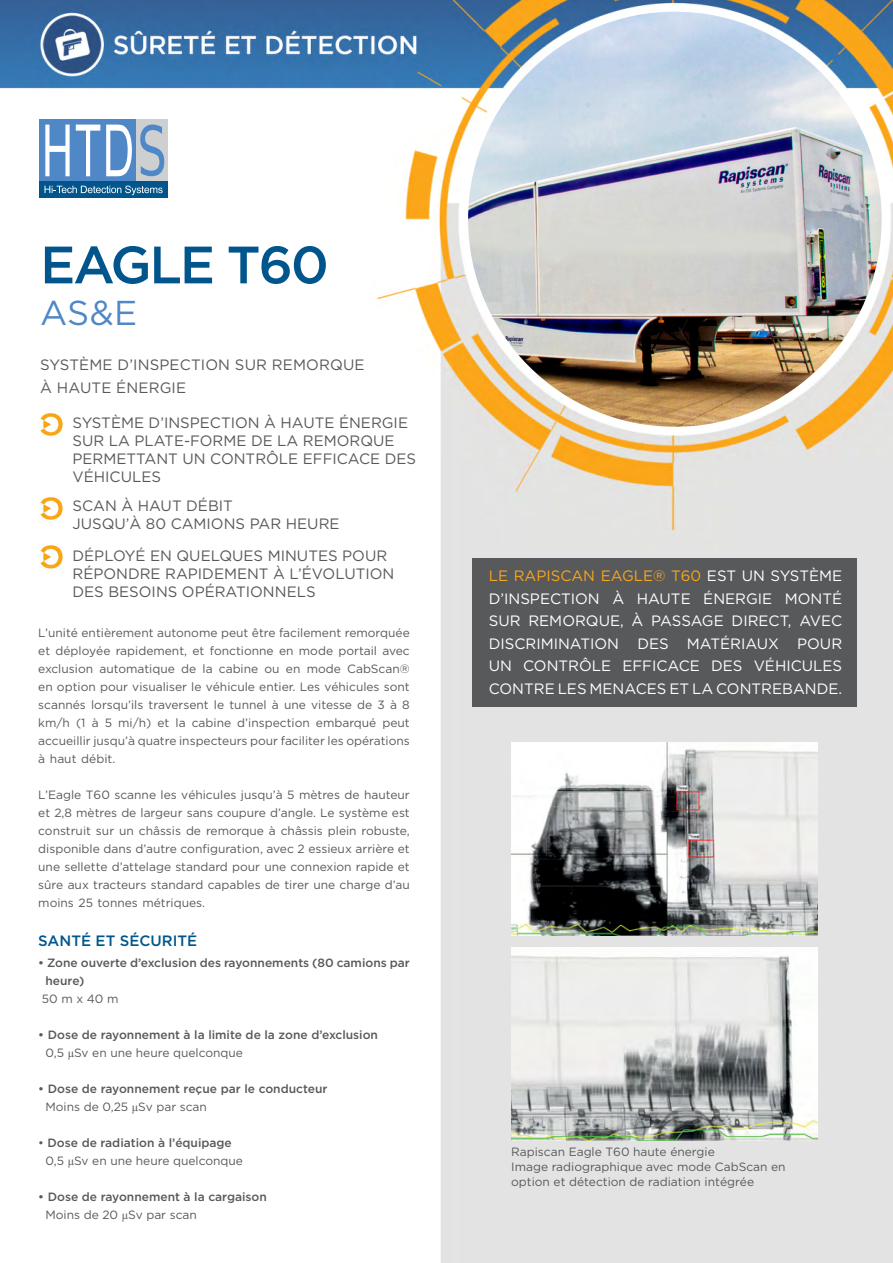
<style>
.page{position:relative;width:893px;height:1263px;background:#fff}
.page>*{position:absolute;margin:0;border:0;box-sizing:border-box;transform-origin:0 0}
.t1{font:500 52.5px "Gotham";letter-spacing:-.04em;color:#00568c}
.t2{font:34.5px "Gotham";color:#5087c7}
.t3{font:15px/18px "Gotham";color:#58595b}
.t4{font:15px/22.5px "Gotham";color:#fff;text-align:justify}
.t5{font:500 15px "Gotham";color:#00568c}
.t6{font:12px/18px "Gotham";color:#58595b}
.t7{font:500 12px/18px "Gotham";color:#58595b}
.s1{font-weight:400}
.s2{font-family:"Times New Roman";font-weight:400}
.s3{font-weight:500}
.s4{font-family:"Times New Roman"}
.s5{color:#faa61a}
</style>
<div class="page">
<img style="left:0;top:0;width:893px;height:1263px">
<img style="left:468px;top:12px;width:414px;height:415px">
<hr style="left:39px;top:180px;width:129px;height:1px;background:#fff">
<div style="left:39px;top:119px;width:97px;height:61px;background:#5087c7"></div>
<div style="left:136px;top:119px;width:32px;height:61px;background:#cdcfd0"></div>
<div style="left:39px;top:181px;width:129px;height:17px;background:#00568c"></div>
<svg style="left:45px;top:186px;width:118px;height:9px"></svg>
<svg style="left:45px;top:125px;width:25px;height:51px"></svg>
<svg style="left:76px;top:125px;width:24px;height:51px"></svg>
<svg style="left:106px;top:125px;width:26px;height:51px"></svg>
<svg style="left:140px;top:125px;width:24px;height:51px"></svg>
<img style="left:38px;top:412px;width:27px;height:28px">
<img style="left:38px;top:496px;width:27px;height:28px">
<img style="left:38px;top:544px;width:27px;height:29px">
<div style="left:472px;top:558px;width:385px;height:149px;background:#58595b"></div>
<img style="left:511px;top:742px;width:307px;height:193px">
<img style="left:511px;top:948px;width:307px;height:192px">
<h1 class="t1" style="left:40px;top:235px;width:290px">EAGLE T60</h1>
<h2 class="t2" style="left:40px;top:294px;width:99px">AS&amp;E</h2>
<p class="t3" style="left:40px;top:354px;width:326px;line-height:22.5px">SYSTÈME D’INSPECTION SUR REMORQUE<br>À HAUTE ÉNERGIE</p>
<p class="t3" style="left:73px;top:414px;width:345px">SYSTÈME D’INSPECTION À HAUTE ÉNERGIE<br>SUR LA PLATE-FORME DE LA REMORQUE<br>PERMETTANT UN CONTRÔLE EFFICACE DES<br>VÉHICULES</p>
<p class="t3" style="left:73px;top:497px;width:269px">SCAN À HAUT DÉBIT<br>JUSQU’À 80 CAMIONS PAR HEURE</p>
<p class="t3" style="left:73px;top:547px;width:323px">DÉPLOYÉ EN QUELQUES MINUTES POUR<br>RÉPONDRE RAPIDEMENT À L’ÉVOLUTION<br>DES BESOINS OPÉRATIONNELS</p>
<p class="t6" style="left:38px;top:624px;width:373px;text-align:justify">L’unité entièrement autonome peut être facilement remorquée et déployée rapidement, et fonctionne en mode portail avec exclusion automatique de la cabine ou en mode CabScan® en option pour visualiser le véhicule entier. Les véhicules sont scannés lorsqu’ils traversent le tunnel à une vitesse de 3 à 8 km/h (1 à 5 mi/h) et la cabine d’inspection embarqué peut accueillir jusqu’à quatre inspecteurs pour faciliter les opérations à haut débit.</p>
<p class="t6" style="left:38px;top:786px;width:373px;text-align:justify">L’Eagle T60 scanne les véhicules jusqu’à 5 mètres de hauteur et 2,8 mètres de largeur sans coupure d’angle. Le système est construit sur un châssis de remorque à châssis plein robuste, disponible dans d’autre configuration, avec 2 essieux arrière et une sellette d’attelage standard pour une connexion rapide et sûre aux tracteurs standard capables de tirer une charge d’au moins 25 tonnes métriques.</p>
<p class="t5" style="left:38px;top:932px;width:161px">SANTÉ ET SÉCURITÉ</p>
<p class="t7" style="left:45px;top:953px;width:366px;text-indent:-7px">• Zone ouverte d’exclusion des rayonnements (80 camions par heure)</p>
<p class="t6" style="left:42px;top:990px;width:78px">50 m x 40 m</p>
<p class="t7" style="left:45px;top:1025px;width:334px;text-indent:-7px">• Dose de rayonnement à la limite de la zone d’exclusion<br><span class="s1">0,5</span> <span class="s2">μ</span><span class="s1">Sv en une heure quelconque</span></p>
<p class="t7" style="left:45px;top:1079px;width:283px;text-indent:-7px">• Dose de rayonnement reçue par le conducteur<br><span class="s1">Moins de 0,25</span> <span class="s2">μ</span><span class="s1">Sv par scan</span></p>
<p class="t6" style="left:45px;top:1134px;width:199px;text-indent:-7px">• <span class="s3">Dose de radiation à l’équipage<br></span>0,5 <span class="s4">μ</span>Sv en une heure quelconque</p>
<p class="t7" style="left:45px;top:1187px;width:223px;text-indent:-7px">• Dose de rayonnement à la cargaison<br><span class="s1">Moins de 20</span> <span class="s2">μ</span><span class="s1">Sv par scan</span></p>
<p class="t4" style="left:489px;top:564px;width:355px"><span class="s5">LE RAPISCAN EAGLE® T60</span> EST UN SYSTÈME D’INSPECTION À HAUTE ÉNERGIE MONTÉ SUR REMORQUE, À PASSAGE DIRECT, AVEC DISCRIMINATION DES MATÉRIAUX POUR UN CONTRÔLE EFFICACE DES VÉHICULES CONTRE LES MENACES ET LA CONTREBANDE.</p>
<p class="t6" style="left:511px;top:1144px;width:276px;line-height:15px">Rapiscan Eagle T60 haute énergie<br>Image radiographique avec mode CabScan en option et détection de radiation intégrée</p>
</div>
